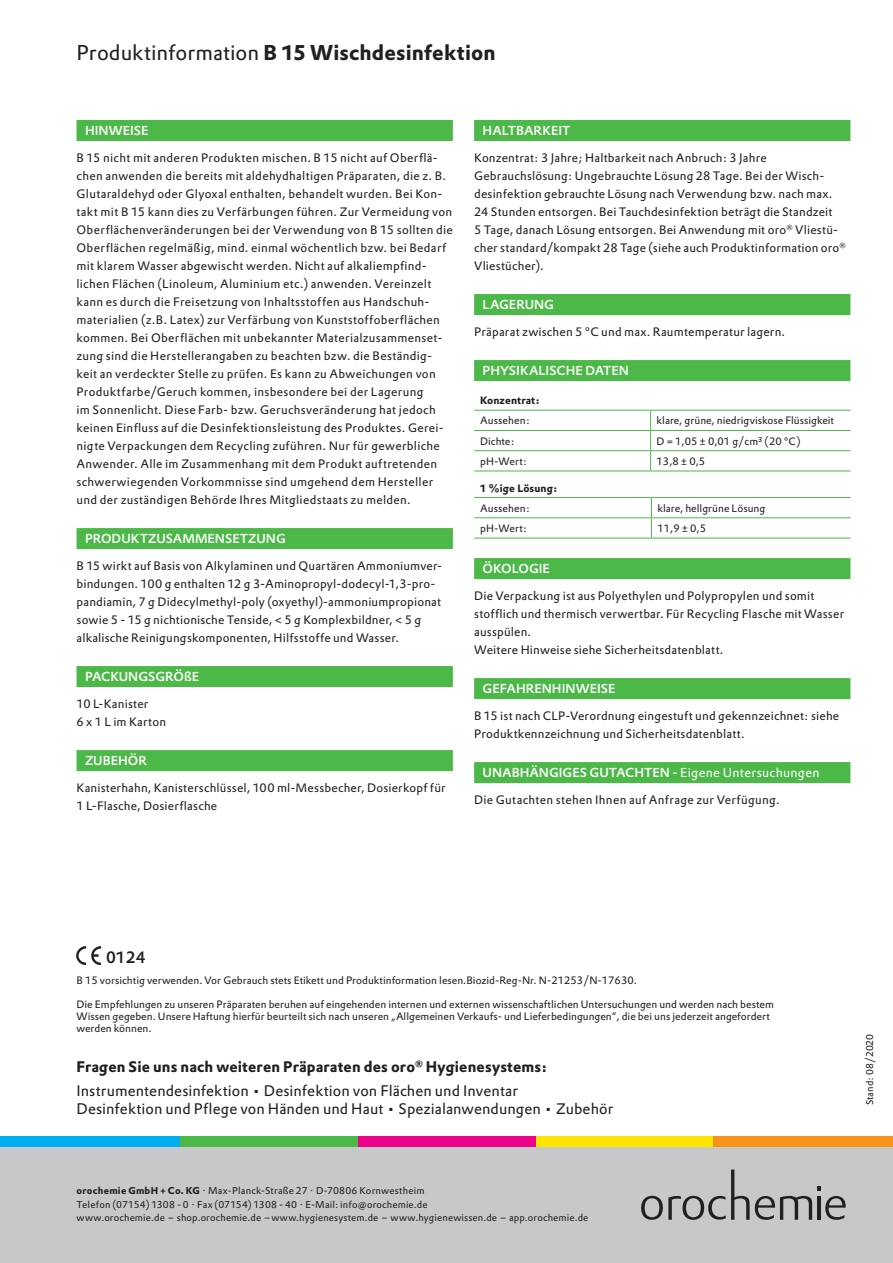
<style>
.page{position:relative;width:893px;height:1263px;background:#fff}
.page>*{position:absolute;margin:0;border:0;box-sizing:border-box;transform-origin:0 0}
._03-Overline{font:700 21px "DTL Prokyon TPRO";letter-spacing:.005em;color:#231f20}
.t1{font:500 16.2px "DTL Prokyon TPRO";color:#231f20}
.B2-Abbinder_Copy{font:15px/18px "DTL Prokyon TPRO";letter-spacing:.005em;color:#231f20}
.B1-Abbinder_Headline{font:700 15px "DTL Prokyon TPRO";letter-spacing:.01em;color:#231f20}
._06-Headline_farbig{font:500 12.75px "DTL Prokyon TPRO";color:#fff}
._04-Copy{font:12px/18px "DTL Prokyon TPRO";letter-spacing:.02em;color:#231f20}
._11-Hinweise{font:10.5px/12px "DTL Prokyon TPRO";color:#231f20}
._08-Tabelle_Copy{font:10.5px "DTL Prokyon TPRO";color:#231f20}
._07-Headline_Tabelle{font:700 10.5px "DTL Prokyon TPRO";letter-spacing:.01em;color:#231f20}
.C-Company_Name_Adres{font:9.75px/13.5px "DTL Prokyon TPRO";letter-spacing:.015em;color:#231f20}
.A-Drucknorm___Stand{font:9.75px "DTL Prokyon TPRO";color:#231f20}
.s1{font-weight:400}
.s2{font-weight:700}
</style>
<div class="page">
<div style="left:0;top:1147px;width:893px;height:116px;background:#c7c8ca"></div>
<hr style="left:818px;top:1196px;width:3px;height:24px;background:#231f20">
<svg style="left:818px;top:1186px;width:3px;height:4px"></svg>
<svg style="left:641px;top:1169px;width:171px;height:51px"></svg>
<svg style="left:825px;top:1196px;width:21px;height:24px"></svg>
<div style="left:536px;top:1136px;width:178px;height:11px;background:#ffe601"></div>
<div style="left:357px;top:1136px;width:179px;height:11px;background:#ed028c"></div>
<div style="left:179px;top:1136px;width:178px;height:11px;background:#4cb848"></div>
<div style="left:0;top:1136px;width:179px;height:11px;background:#00aeef"></div>
<div style="left:714px;top:1136px;width:179px;height:11px;background:#f7931d"></div>
<div style="left:77px;top:120px;width:376px;height:21px;background:#4cb848"></div>
<div style="left:77px;top:528px;width:376px;height:21px;background:#4cb848"></div>
<div style="left:77px;top:666px;width:376px;height:21px;background:#4cb848"></div>
<div style="left:77px;top:750px;width:376px;height:21px;background:#4cb848"></div>
<div style="left:474px;top:120px;width:376px;height:21px;background:#4cb848"></div>
<div style="left:474px;top:294px;width:376px;height:21px;background:#4cb848"></div>
<div style="left:474px;top:360px;width:376px;height:21px;background:#4cb848"></div>
<div style="left:474px;top:558px;width:376px;height:21px;background:#4cb848"></div>
<div style="left:474px;top:678px;width:376px;height:21px;background:#4cb848"></div>
<div style="left:474px;top:762px;width:376px;height:21px;background:#4cb848"></div>
<hr style="left:474px;top:410px;width:177px;height:1px;background:#4cb848">
<hr style="left:651px;top:410px;width:199px;height:1px;background:#4cb848">
<hr style="left:474px;top:430px;width:177px;height:1px;background:#4cb848">
<hr style="left:651px;top:430px;width:199px;height:1px;background:#4cb848">
<hr style="left:474px;top:450px;width:177px;height:1px;background:#4cb848">
<hr style="left:651px;top:450px;width:199px;height:1px;background:#4cb848">
<svg style="left:650px;top:411px;width:1px;height:60px"></svg>
<hr style="left:474px;top:471px;width:177px;height:1px;background:#4cb848">
<hr style="left:651px;top:471px;width:199px;height:1px;background:#4cb848">
<hr style="left:474px;top:497px;width:177px;height:1px;background:#4cb848">
<hr style="left:651px;top:497px;width:199px;height:1px;background:#4cb848">
<hr style="left:474px;top:517px;width:177px;height:1px;background:#4cb848">
<hr style="left:651px;top:517px;width:199px;height:1px;background:#4cb848">
<svg style="left:651px;top:498px;width:1px;height:40px"></svg>
<hr style="left:474px;top:538px;width:177px;height:1px;background:#4cb848">
<hr style="left:651px;top:538px;width:199px;height:1px;background:#4cb848">
<img style="left:77px;top:946px;width:24px;height:18px">
<p class="_03-Overline" style="left:77px;top:39px;width:421px"><span class="s1">Produktinformation</span> B 15 Wischdesinfektion</p>
<p class="_06-Headline_farbig" style="left:85px;top:122px;width:65px">HINWEISE</p>
<p class="_04-Copy" style="left:77px;top:149px;width:378px">B 15 nicht mit anderen Produkten mischen. B 15 nicht auf Oberflä&shy;chen anwenden die bereits mit aldehydhaltigen Präparaten, die z. B.<br>Glutaraldehyd oder Glyoxal enthalten, behandelt wurden. Bei Kon&shy;takt mit B 15 kann dies zu Verfärbungen führen. Zur Vermeidung von Oberflächenveränderungen bei der Verwendung von B 15 sollten die Oberflächen regelmäßig, mind. einmal wöchentlich bzw. bei Bedarf mit klarem Wasser abgewischt werden. Nicht auf alkaliempfind&shy;lichen Flächen (Linoleum, Aluminium etc.) anwenden. Vereinzelt kann es durch die Freisetzung von Inhaltsstoffen aus Handschuh&shy;materialien (z.B. Latex) zur Verfärbung von Kunststoffoberflächen kommen. Bei Oberflächen mit unbekannter Materialzusammenset&shy;zung sind die Herstellerangaben zu beachten bzw. die Beständig&shy;keit an verdeckter Stelle zu prüfen. Es kann zu Abweichungen von Produktfarbe/Geruch kommen, insbesondere bei der Lagerung<br>im Sonnenlicht. Diese Farb- bzw. Geruchsveränderung hat jedoch keinen Einfluss auf die Desinfektionsleistung des Produktes. Gerei&shy;nigte Verpackungen dem Recycling zuführen. Nur für gewerbliche Anwender. Alle im Zusammenhang mit dem Produkt auftretenden schwerwiegenden Vorkommnisse sind umgehend dem Hersteller und der zuständigen Behörde Ihres Mitgliedstaats zu melden.</p>
<p class="_06-Headline_farbig" style="left:85px;top:530px;width:202px">PRODUKTZUSAMMENSETZUNG</p>
<p class="_04-Copy" style="left:77px;top:557px;width:367px">B 15 wirkt auf Basis von Alkylaminen und Quartären Ammoniumver&shy;bindungen. 100 g enthalten 12 g 3-Aminopropyl-dodecyl-1,3-pro&shy;pandiamin, 7 g Didecylmethyl-poly (oxyethyl)-ammoniumpropionat sowie 5 - 15 g nichtionische Tenside, &lt; 5 g Komplexbildner, &lt; 5 g alkalische Reinigungskomponenten, Hilfsstoffe und Wasser.</p>
<p class="_06-Headline_farbig" style="left:85px;top:668px;width:116px">PACKUNGSGRÖßE</p>
<p class="_04-Copy" style="left:77px;top:695px;width:73px">10 L-Kanister</p>
<p class="_04-Copy" style="left:77px;top:713px;width:91px">6 x 1 L im Karton</p>
<p class="_06-Headline_farbig" style="left:85px;top:752px;width:64px">ZUBEHÖR</p>
<p class="_04-Copy" style="left:77px;top:779px;width:371px">Kanisterhahn, Kanisterschlüssel, 100 ml-Messbecher, Dosierkopf für<br>1 L-Flasche, Dosierflasche</p>
<p class="_06-Headline_farbig" style="left:483px;top:122px;width:89px">HALTBARKEIT</p>
<p class="_04-Copy" style="left:474px;top:149px;width:294px">Konzentrat: 3 Jahre; Haltbarkeit nach Anbruch: 3 Jahre</p>
<p class="_04-Copy" style="left:474px;top:167px;width:373px">Gebrauchslösung: Ungebrauchte Lösung 28 Tage. Bei der Wisch&shy;desinfektion gebrauchte Lösung nach Verwendung bzw. nach max.<br>24 Stunden entsorgen. Bei Tauchdesinfektion beträgt die Standzeit<br>5 Tage, danach Lösung entsorgen. Bei Anwendung mit oro<sup>®</sup> Vliestü&shy;cher standard/kompakt 28 Tage (siehe auch Produktinformation oro<sup>® </sup>Vliestücher).</p>
<p class="_06-Headline_farbig" style="left:483px;top:296px;width:73px">LAGERUNG</p>
<p class="_04-Copy" style="left:474px;top:323px;width:313px">Präparat zwischen 5 °C und max. Raumtemperatur lagern.</p>
<p class="_06-Headline_farbig" style="left:483px;top:362px;width:148px">PHYSIKALISCHE DATEN</p>
<p class="_07-Headline_Tabelle" style="left:480px;top:393px;width:61px">Konzentrat:</p>
<p class="_08-Tabelle_Copy" style="left:480px;top:414px;width:51px">Aussehen:</p>
<p class="_08-Tabelle_Copy" style="left:657px;top:414px;width:179px">klare, grüne, niedrigviskose Flüssigkeit</p>
<p class="_08-Tabelle_Copy" style="left:480px;top:434px;width:36px">Dichte:</p>
<p class="_08-Tabelle_Copy" style="left:657px;top:434px;width:145px">D = 1,05 ± 0,01 g/cm³ (20 °C)</p>
<p class="_08-Tabelle_Copy" style="left:480px;top:454px;width:48px">pH-Wert:</p>
<p class="_08-Tabelle_Copy" style="left:657px;top:454px;width:50px">13,8 ± 0,5</p>
<p class="_07-Headline_Tabelle" style="left:480px;top:481px;width:79px">1 %ige Lösung:</p>
<p class="_08-Tabelle_Copy" style="left:480px;top:501px;width:51px">Aussehen:</p>
<p class="_08-Tabelle_Copy" style="left:657px;top:501px;width:109px">klare, hellgrüne Lösung</p>
<p class="_08-Tabelle_Copy" style="left:480px;top:521px;width:48px">pH-Wert:</p>
<p class="_08-Tabelle_Copy" style="left:657px;top:521px;width:50px">11,9 ± 0,5</p>
<p class="_06-Headline_farbig" style="left:483px;top:560px;width:69px">ÖKOLOGIE</p>
<p class="_04-Copy" style="left:474px;top:587px;width:372px">Die Verpackung ist aus Polyethylen und Polypropylen und somit stofflich und thermisch verwertbar. Für Recycling Flasche mit Wasser ausspülen.</p>
<p class="_04-Copy" style="left:474px;top:641px;width:251px">Weitere Hinweise siehe Sicherheitsdatenblatt.</p>
<p class="_06-Headline_farbig" style="left:483px;top:680px;width:134px">GEFAHRENHINWEISE</p>
<p class="_04-Copy" style="left:474px;top:707px;width:367px">B 15 ist nach CLP-Verordnung eingestuft und gekennzeichnet: siehe<br>Produktkennzeichnung und Sicherheitsdatenblatt.</p>
<p class="_06-Headline_farbig" style="left:483px;top:764px;width:339px">UNABHÄNGIGES GUTACHTEN - <span class="s1">Eigene Untersuchungen</span></p>
<p class="_04-Copy" style="left:474px;top:791px;width:307px">Die Gutachten stehen Ihnen auf Anfrage zur Verfügung.</p>
<p class="t1" style="left:106px;top:947px;width:41px">0124</p>
<p class="_11-Hinweise" style="left:77px;top:974px;width:562px">B 15 vorsichtig verwenden. Vor Gebrauch stets Etikett und Produktinformation lesen.Biozid-Reg-Nr. N-21253/N-17630.</p>
<p class="_11-Hinweise" style="left:77px;top:998px;width:699px">Die Empfehlungen zu unseren Präparaten beruhen auf eingehenden internen und externen wissenschaftlichen Untersuchungen und werden nach bestem<br>Wissen gegeben. Unsere Haftung hierfür beurteilt sich nach unseren „Allgemeinen Verkaufs- und Lieferbedingungen“, die bei uns jederzeit angefordert werden können.</p>
<p class="B1-Abbinder_Headline" style="left:77px;top:1057px;width:472px">Fragen Sie uns nach weiteren Präparaten des oro<sup>®</sup> Hygienesystems:</p>
<p class="B2-Abbinder_Copy" style="left:77px;top:1081px;width:538px">Instrumentendesinfektion • Desinfektion von Flächen und Inventar<br>Desinfektion und Pflege von Händen und Haut • Spezialanwendungen • Zubehör</p>
<p class="C-Company_Name_Adres" style="left:77px;top:1184px;width:513px"><span class="s2">orochemie GmbH + Co. KG</span> · Max-Planck-Straße 27 · D-70806 Kornwestheim<br>Telefon (07154) 1308 - 0 · Fax (07154) 1308 - 40 · E-Mail: info@orochemie.de<br>www.orochemie.de – shop.orochemie.de – www.hygienesystem.de – www.hygienewissen.de – app.orochemie.de</p>
<p class="A-Drucknorm___Stand" style="left:863px;top:1105px;width:73px;rotate:-90deg">Stand: 08/2020</p>
</div>
